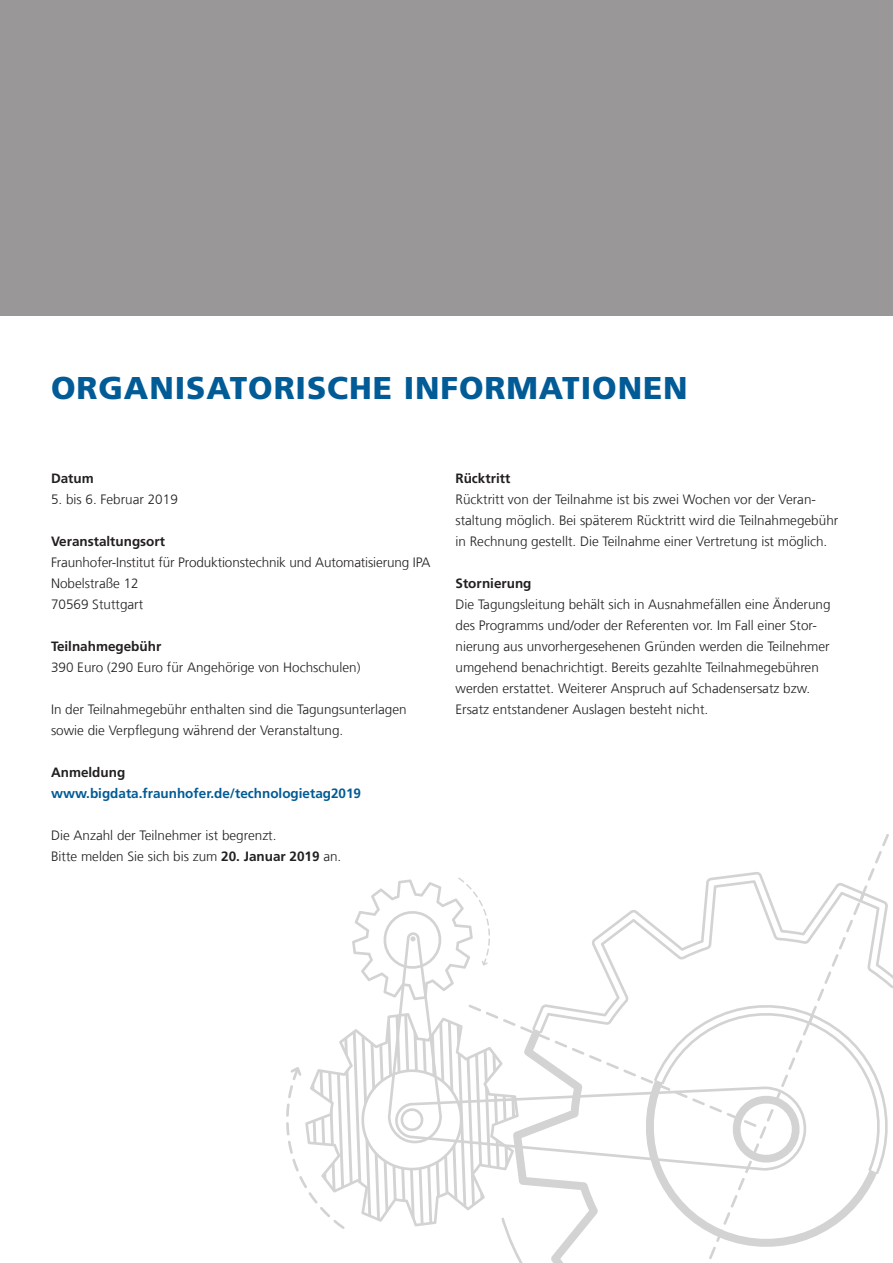
<style>
.page{position:relative;width:893px;height:1263px;background:#fff}
.page>*{position:absolute;margin:0;border:0;box-sizing:border-box;transform-origin:0 0}
._03_Standardüberschr{font:900 31.5px "Frutiger LT Com";letter-spacing:.03em;color:#005b96}
._06_Fließtext{font:300 13.5px/21px "Frutiger LT Com";color:#231f20}
._07_Zwischenüberschr{font:700 13.5px "Frutiger LT Com";color:#231f20}
._07_Zwischenüberschr-2{font:700 13.5px "Frutiger LT Com";color:#005b96}
.s1{font-weight:700}
</style>
<div class="page">
<div style="left:0;top:0;width:893px;height:315px;background:#999798"></div>
<svg style="left:286px;top:877px;width:607px;height:386px"></svg>
<p class="_03_Standardüberschr" style="left:51px;top:369px;width:638px">ORGANISATORISCHE INFORMATIONEN</p>
<p class="_07_Zwischenüberschr" style="left:51px;top:470px;width:44px">Datum</p>
<p class="_06_Fließtext" style="left:51px;top:489px;width:128px">5. bis 6. Februar 2019</p>
<p class="_07_Zwischenüberschr" style="left:51px;top:533px;width:116px">Veranstaltungsort</p>
<p class="_06_Fließtext" style="left:51px;top:552px;width:381px">Fraunhofer-Institut für Produktionstechnik und Automatisierung IPA</p>
<p class="_06_Fließtext" style="left:51px;top:573px;width:89px">Nobelstraße 12</p>
<p class="_06_Fließtext" style="left:51px;top:594px;width:94px">70569 Stuttgart</p>
<p class="_07_Zwischenüberschr" style="left:51px;top:638px;width:112px">Teilnahmegebühr</p>
<p class="_06_Fließtext" style="left:51px;top:657px;width:311px">390 Euro (290 Euro für Angehörige von Hochschulen)</p>
<p class="_06_Fließtext" style="left:51px;top:699px;width:357px">In der Teilnahmegebühr enthalten sind die Tagungsunterlagen sowie die Verpflegung während der Veranstaltung.</p>
<p class="_07_Zwischenüberschr" style="left:51px;top:764px;width:76px">Anmeldung</p>
<p class="_07_Zwischenüberschr-2" style="left:51px;top:785px;width:312px">www.bigdata.fraunhofer.de/technologietag2019</p>
<p class="_06_Fließtext" style="left:51px;top:825px;width:292px">Die Anzahl der Teilnehmer ist begrenzt.<br>Bitte melden Sie sich bis zum <span class="s1">20. Januar 2019</span> an.</p>
<p class="_07_Zwischenüberschr" style="left:455px;top:470px;width:56px">Rücktritt</p>
<p class="_06_Fließtext" style="left:455px;top:489px;width:384px">Rücktritt von der Teilnahme ist bis zwei Wochen vor der Veran&shy;staltung möglich. Bei späterem Rücktritt wird die Teilnahmegebühr in Rechnung gestellt. Die Teilnahme einer Vertretung ist möglich.</p>
<p class="_07_Zwischenüberschr" style="left:455px;top:575px;width:78px">Stornierung</p>
<p class="_06_Fließtext" style="left:455px;top:594px;width:377px">Die Tagungsleitung behält sich in Ausnahmefällen eine Änderung des Programms und/oder der Referenten vor. Im Fall einer Stor&shy;nierung aus unvorhergesehenen Gründen werden die Teilnehmer umgehend benachrichtigt. Bereits gezahlte Teilnahmegebühren werden erstattet. Weiterer Anspruch auf Schadensersatz bzw.<br>Ersatz entstandener Auslagen besteht nicht.</p>
</div>
